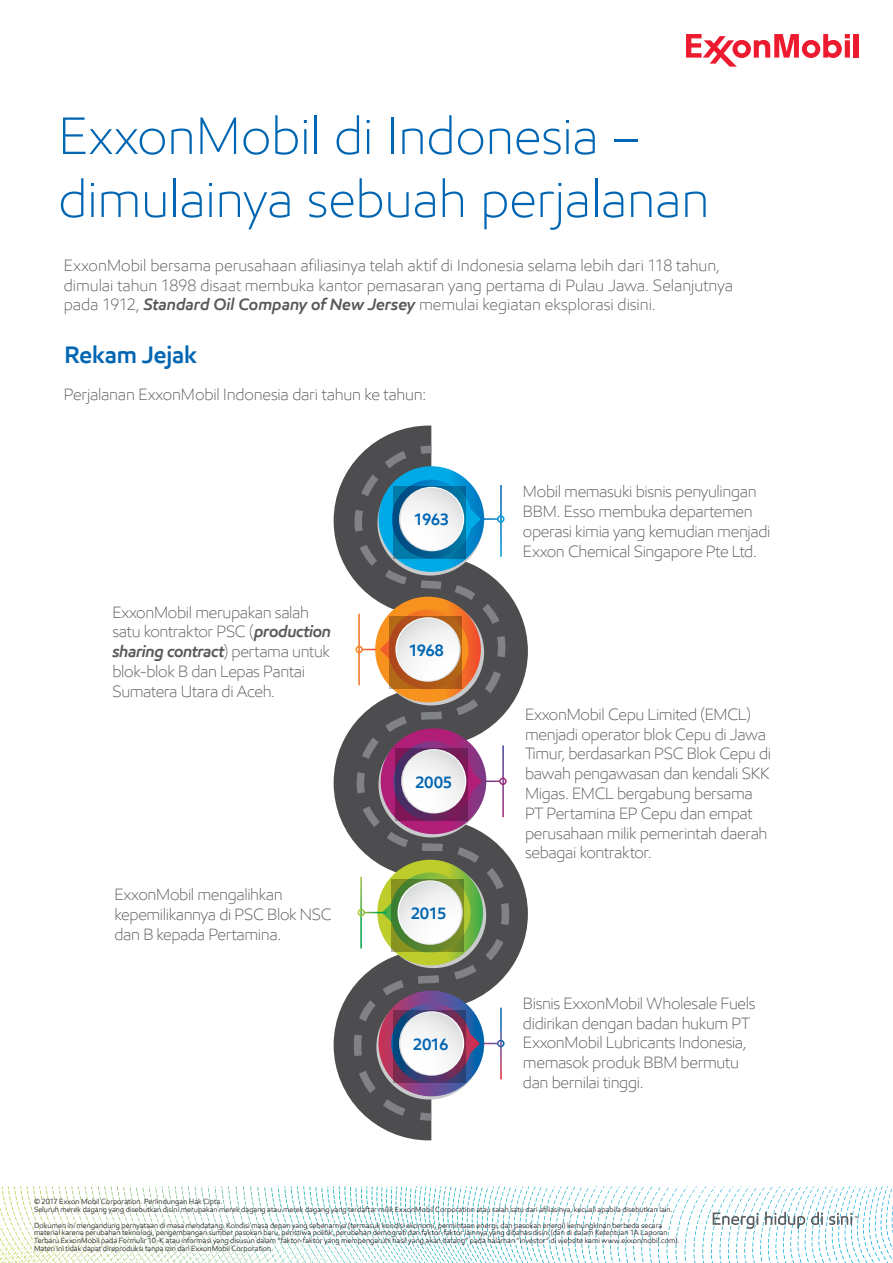
<style>
.page{position:relative;width:893px;height:1263px;background:#fff}
.page>*{position:absolute;margin:0;border:0;box-sizing:border-box;transform-origin:0 0}
.t1{font:300 52.5px/63px "E Mprint";letter-spacing:-.005em;color:#0066b3}
.t2{font:600 24px "E Mprint";letter-spacing:-.01em;color:#0066b3}
.t3{font:300 16.5px/19.8px "E Mprint";letter-spacing:-.015em;color:#58595b}
.t4{font:600 16.5px "E Mprint";letter-spacing:-.035em;color:#0066b3}
.t5{font:7.5px/7.8px "E Mprint";letter-spacing:.005em;color:#231f20}
.s1{font-weight:600;font-style:italic}
</style>
<div class="page">
<svg style="left:334px;top:426px;width:194px;height:714px"></svg>
<div style="left:389px;top:616px;width:73px;height:73px;background:#231f20;opacity:.32"></div>
<svg style="left:395px;top:617px;width:66px;height:65px"></svg>
<div style="left:397px;top:618px;width:62px;height:63px;background:linear-gradient(to bottom,#e3e4e5,#fff);border-radius:31px"></div>
<svg style="left:704px;top:1186px;width:189px;height:3px"></svg>
<div style="left:30px;top:1194px;width:653px;height:62px;background:#fff;opacity:.75"></div>
<svg style="left:713px;top:1212px;width:45px;height:17px"></svg>
<svg style="left:765px;top:1212px;width:40px;height:17px"></svg>
<svg style="left:811px;top:1212px;width:12px;height:13px"></svg>
<svg style="left:829px;top:1213px;width:29px;height:12px"></svg>
<div style="left:854px;top:34px;width:5px;height:24px;background:#ed1b2f"></div>
<svg style="left:686px;top:34px;width:164px;height:33px"></svg>
<h1 class="t1" style="left:58px;top:104px;width:652px">ExxonMobil di Indonesia – dimulainya sebuah perjalanan</h1>
<p class="t3" style="left:64px;top:255px;width:671px">ExxonMobil bersama perusahaan afiliasinya telah aktif di Indonesia selama lebih dari 118 tahun, dimulai tahun 1898 disaat membuka kantor pemasaran yang pertama di Pulau Jawa. Selanjutnya pada 1912, <span class="s1">Standard Oil Company of New Jersey</span> memulai kegiatan eksplorasi disini.</p>
<h2 class="t2" style="left:65px;top:340px;width:134px">Rekam Jejak</h2>
<p class="t3" style="left:64px;top:384px;width:364px">Perjalanan ExxonMobil Indonesia dari tahun ke tahun:</p>
<p class="t3" style="left:112px;top:602px;width:220px">ExxonMobil merupakan salah satu kontraktor PSC (<span class="s1">production sharing contract</span>) pertama untuk blok-blok B dan Lepas Pantai<br>Sumatera Utara di Aceh.</p>
<p class="t3" style="left:115px;top:884px;width:219px">ExxonMobil mengalihkan kepemilikannya di PSC Blok NSC dan B kepada Pertamina.</p>
<p class="t4" style="left:414px;top:509px;width:37px">1963</p>
<p class="t4" style="left:409px;top:640px;width:37px">1968</p>
<p class="t4" style="left:415px;top:772px;width:39px">2005</p>
<p class="t4" style="left:411px;top:903px;width:37px">2015</p>
<p class="t4" style="left:413px;top:1034px;width:37px">2016</p>
<p class="t3" style="left:523px;top:482px;width:249px">Mobil memasuki bisnis penyulingan BBM. Esso membuka departemen operasi kimia yang kemudian menjadi Exxon Chemical Singapore Pte Ltd.</p>
<p class="t3" style="left:525px;top:704px;width:248px">ExxonMobil Cepu Limited (EMCL) menjadi operator blok Cepu di Jawa<br>Timur, berdasarkan PSC Blok Cepu di bawah pengawasan dan kendali SKK<br>Migas. EMCL bergabung bersama<br>PT Pertamina EP Cepu dan empat perusahaan milik pemerintah daerah sebagai kontraktor.</p>
<p class="t3" style="left:523px;top:993px;width:234px">Bisnis ExxonMobil Wholesale Fuels didirikan dengan badan hukum PT<br>ExxonMobil Lubricants Indonesia, memasok produk BBM bermutu dan bernilai tinggi.</p>
<p class="t5" style="left:34px;top:1197px;width:640px">© 2017 Exxon Mobil Corporation. Perlindungan Hak Cipta.<br>Seluruh merek dagang yang disebutkan disini merupakan merek dagang atau merek dagang yang terdaftar milik ExxonMobil Corporation atau salah satu dari afiliasinya, kecuali apabila disebutkan lain.</p>
<p class="t5" style="left:34px;top:1221px;width:647px">Dokumen ini mengandung pernyataan di masa mendatang. Kondisi masa depan yang sebenarnya (termasuk kondisi ekonomi, permintaan energi, dan pasokan energi) kemungkinan berbeda secara material karena perubahan teknologi, pengembangan sumber pasokan baru, peristiwa politik, perubahan demografi dan faktor-faktor lainnya yang dibahas disini (dan di dalam Ketentuan 1A Laporan Terbaru ExxonMobil pada Formulir 10-K atau informasi yang disusun dalam “faktor-faktor yang mempengaruhi hasil yang akan datang” pada halaman “Investor” di website kami www.exxonmobil.com).<br>Materi ini tidak dapat direproduksi tanpa izin dari ExxonMobil Corporation.</p>
</div>
